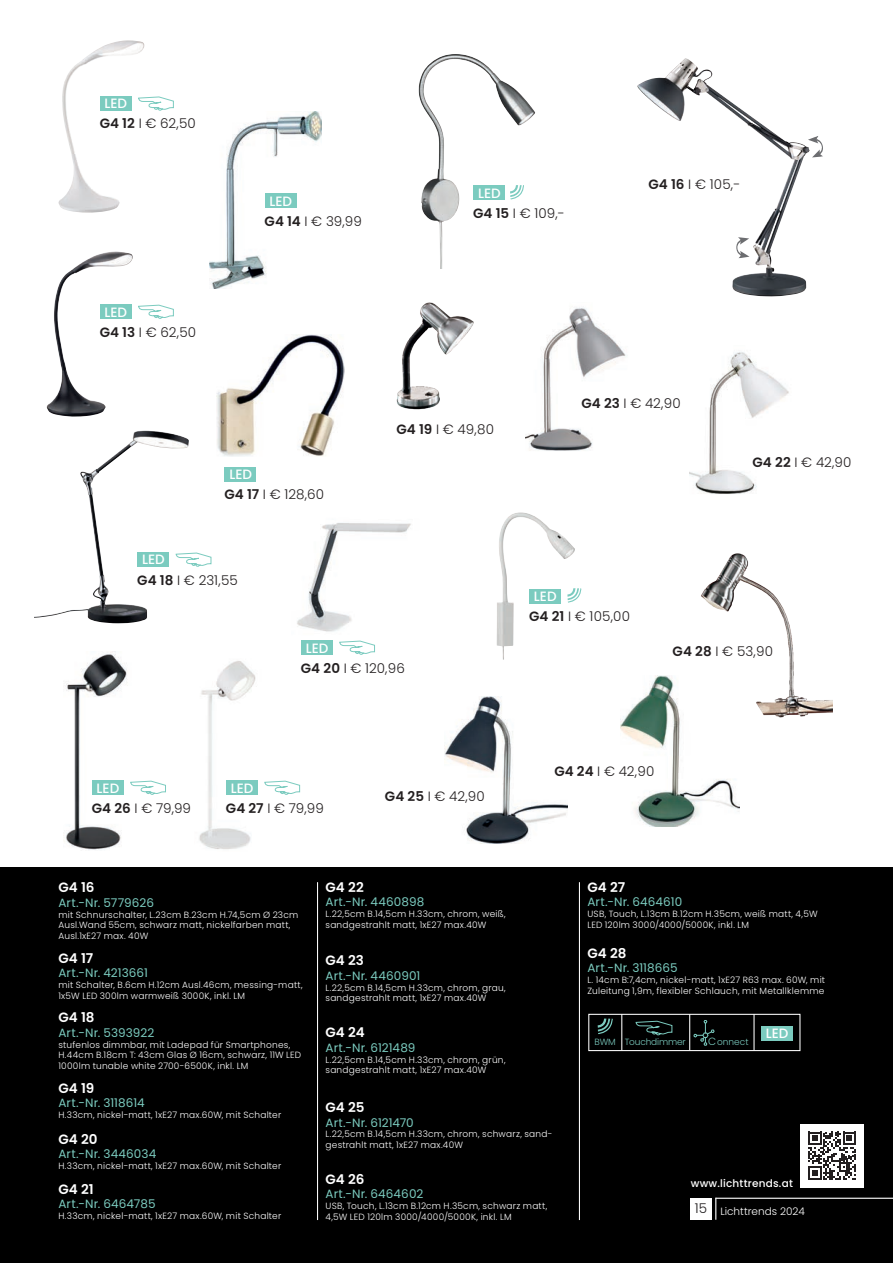
<style>
.page{position:relative;width:893px;height:1263px;background:#fff}
.page>*{position:absolute;margin:0;border:0;box-sizing:border-box;transform-origin:0 0}
.t1{font:300 13.5px "Poppins";letter-spacing:.005em;color:#231f20}
.t2{font:600 13.5px "Poppins";letter-spacing:.005em;color:#fff}
.t3{font:500 13.5px "Poppins";color:#fff}
.t4{font:12px "Poppins";letter-spacing:.005em;color:#7bcbbf}
.t5{font:500 10.5px "Poppins";letter-spacing:.02em;color:#fff}
.t6{font:300 10.5px "Poppins";color:#fff}
.t7{font:300 9px/10.8px "Poppins";letter-spacing:.025em;color:#fff}
.t8{font:300 9px "Poppins";letter-spacing:-.02em;color:#7bcbbf}
.s1{font-weight:600}
.s2{font-size:10.5px}
.s3{font-size:13.5px;color:#231f20}
</style>
<div class="page">
<div style="left:0;top:867px;width:893px;height:101px;background:#000"></div>
<div style="left:0;top:940px;width:893px;height:323px;background:#000"></div>
<div style="left:691px;top:1198px;width:21px;height:22px;background:#fff"></div>
<hr style="left:715px;top:1198px;width:178px;height:1px;background:#fff">
<svg style="left:715px;top:1198px;width:1px;height:22px"></svg>
<div style="left:800px;top:1124px;width:64px;height:63px;background:#fff"></div>
<svg style="left:808px;top:1131px;width:48px;height:48px"></svg>
<img style="left:64px;top:651px;width:63px;height:199px">
<img style="left:199px;top:661px;width:57px;height:188px">
<img style="left:444px;top:697px;width:123px;height:147px">
<img style="left:209px;top:111px;width:113px;height:178px">
<svg style="left:225px;top:467px;width:31px;height:14px"></svg>
<svg style="left:92px;top:780px;width:31px;height:15px"></svg>
<svg style="left:226px;top:780px;width:32px;height:15px"></svg>
<svg style="left:301px;top:640px;width:32px;height:15px"></svg>
<svg style="left:265px;top:194px;width:31px;height:14px"></svg>
<hr style="left:317px;top:882px;width:1px;height:338px;background:#fff">
<hr style="left:579px;top:882px;width:1px;height:338px;background:#fff">
<img style="left:418px;top:54px;width:117px;height:215px">
<img style="left:637px;top:58px;width:157px;height:171px">
<svg style="left:808px;top:136px;width:15px;height:21px"></svg>
<svg style="left:736px;top:237px;width:13px;height:21px"></svg>
<img style="left:217px;top:334px;width:128px;height:122px">
<img style="left:396px;top:302px;width:78px;height:108px">
<img style="left:689px;top:352px;width:100px;height:142px">
<img style="left:525px;top:307px;width:101px;height:144px">
<img style="left:701px;top:553px;width:132px;height:165px">
<img style="left:621px;top:675px;width:118px;height:151px">
<svg style="left:761px;top:1026px;width:31px;height:14px"></svg>
<svg style="left:693px;top:1020px;width:22px;height:26px"></svg>
<div style="left:588px;top:1014px;width:212px;height:37px;border:1px solid #fff"></div>
<hr style="left:689px;top:1014px;width:1px;height:36px;background:#fff">
<hr style="left:753px;top:1014px;width:1px;height:36px;background:#fff">
<hr style="left:621px;top:1014px;width:1px;height:36px;background:#fff">
<svg style="left:598px;top:1018px;width:15px;height:16px"></svg>
<svg style="left:635px;top:1020px;width:38px;height:16px"></svg>
<svg style="left:144px;top:96px;width:30px;height:15px"></svg>
<svg style="left:138px;top:304px;width:36px;height:15px"></svg>
<svg style="left:189px;top:552px;width:23px;height:15px"></svg>
<svg style="left:130px;top:780px;width:36px;height:15px"></svg>
<svg style="left:264px;top:780px;width:36px;height:15px"></svg>
<svg style="left:339px;top:640px;width:36px;height:15px"></svg>
<svg style="left:473px;top:185px;width:51px;height:15px"></svg>
<img style="left:58px;top:40px;width:86px;height:173px">
<img style="left:46px;top:251px;width:87px;height:166px">
<img style="left:34px;top:431px;width:155px;height:192px">
<img style="left:297px;top:523px;width:114px;height:109px">
<img style="left:497px;top:512px;width:78px;height:148px">
<svg style="left:567px;top:588px;width:15px;height:15px"></svg>
<h1 class="t3" style="left:105px;top:96px;width:24px">LED</h1>
<h1 class="t1" style="left:100px;top:116px;width:98px"><span class="s1">G4 12</span> I € 62,50</h1>
<h1 class="t3" style="left:105px;top:304px;width:24px">LED</h1>
<h1 class="t1" style="left:100px;top:324px;width:98px"><span class="s1">G4 13</span> I € 62,50</h1>
<h1 class="t3" style="left:269px;top:193px;width:24px">LED</h1>
<h1 class="t1" style="left:265px;top:213px;width:99px"><span class="s1">G4 14</span> I € 39,99</h1>
<h1 class="t3" style="left:142px;top:552px;width:24px">LED</h1>
<h1 class="t3" style="left:229px;top:467px;width:24px">LED</h1>
<h1 class="t1" style="left:224px;top:487px;width:101px"><span class="s1">G4 17</span> I € 128,60</h1>
<h1 class="t1" style="left:137px;top:572px;width:102px"><span class="s1">G4 18</span> I € 231,55</h1>
<h1 class="t3" style="left:306px;top:640px;width:24px">LED</h1>
<h1 class="t3" style="left:478px;top:185px;width:24px">LED</h1>
<h1 class="t1" style="left:473px;top:205px;width:93px"><span class="s1">G4 15</span> I € 109,-</h1>
<h1 class="t1" style="left:648px;top:176px;width:93px"><span class="s1">G4 16</span> I € 105,-</h1>
<h1 class="t1" style="left:396px;top:422px;width:99px"><span class="s1">G4 19</span> I € 49,80</h1>
<h1 class="t1" style="left:581px;top:396px;width:101px"><span class="s1">G4 23</span> I € 42,90</h1>
<h1 class="t3" style="left:534px;top:589px;width:24px">LED</h1>
<h1 class="t1" style="left:529px;top:609px;width:102px"><span class="s1">G4 21</span> I € 105,00</h1>
<h1 class="t1" style="left:752px;top:454px;width:101px"><span class="s1">G4 22</span> I € 42,90</h1>
<h1 class="t1" style="left:673px;top:644px;width:102px"><span class="s1">G4 28</span> I € 53,90</h1>
<h1 class="t1" style="left:301px;top:660px;width:105px"><span class="s1">G4 20</span> I € 120,96</h1>
<h1 class="t3" style="left:97px;top:780px;width:24px">LED</h1>
<h1 class="t3" style="left:231px;top:780px;width:24px">LED</h1>
<h1 class="t1" style="left:92px;top:800px;width:101px"><span class="s1">G4 26</span> I € 79,99</h1>
<h1 class="t1" style="left:226px;top:800px;width:99px"><span class="s1">G4 27</span> I € 79,99</h1>
<h1 class="t1" style="left:385px;top:788px;width:101px"><span class="s1">G4 25</span> I € 42,90</h1>
<h1 class="t1" style="left:554px;top:764px;width:102px"><span class="s1">G4 24</span> I € 42,90</h1>
<h1 class="t2" style="left:58px;top:880px;width:38px">G4 16</h1>
<h2 class="t4" style="left:58px;top:895px;width:97px">Art.-Nr. 5779626</h2>
<p class="t7" style="left:58px;top:909px;width:241px">mit Schnurschalter, L.23cm B.23cm H.74,5cm Ø 23cm<br>Ausl.Wand 55cm, schwarz matt, nickelfarben matt,<br>Ausl.1xE27 max. 40W</p>
<h1 class="t2" style="left:58px;top:950px;width:36px">G4 17</h1>
<h2 class="t4" style="left:58px;top:966px;width:91px">Art.-Nr. 4213661</h2>
<p class="t7" style="left:58px;top:979px;width:246px">mit Schalter, B.6cm H.12cm Ausl.46cm, messing-matt,<br>1x5W LED 300lm warmweiß 3000K, inkl. LM</p>
<h1 class="t2" style="left:58px;top:1010px;width:38px">G4 18</h1>
<h2 class="t4" style="left:58px;top:1025px;width:97px">Art.-Nr. 5393922</h2>
<p class="t7" style="left:58px;top:1039px;width:244px">stufenlos dimmbar, mit Ladepad für Smartphones,<br>H.44cm B.18cm T: 43cm Glas Ø 16cm, schwarz, 11W LED<br>1000lm tunable white 2700-6500K, inkl. LM</p>
<h1 class="t2" style="left:58px;top:1080px;width:37px">G4 19</h1>
<h2 class="t4" style="left:58px;top:1096px;width:88px">Art.-Nr. 3118614</h2>
<p class="t7" style="left:58px;top:1109px;width:224px">H.33cm, nickel-matt, 1xE27 max.60W, mit Schalter</p>
<h1 class="t2" style="left:58px;top:1131px;width:41px">G4 20</h1>
<h2 class="t4" style="left:58px;top:1147px;width:99px">Art.-Nr. 3446034</h2>
<p class="t7" style="left:58px;top:1160px;width:224px">H.33cm, nickel-matt, 1xE27 max.60W, mit Schalter</p>
<h1 class="t2" style="left:58px;top:1181px;width:37px">G4 21</h1>
<h2 class="t4" style="left:58px;top:1197px;width:99px">Art.-Nr. 6464785</h2>
<p class="t7" style="left:58px;top:1210px;width:224px">H.33cm, nickel-matt, 1xE27 max.60W, mit Schalter</p>
<h1 class="t2" style="left:325px;top:879px;width:40px">G4 22</h1>
<h2 class="t4" style="left:325px;top:895px;width:100px">Art.-Nr. 4460898</h2>
<p class="t7" style="left:325px;top:909px;width:182px">L.22,5cm B.14,5cm H.33cm, chrom, weiß, sandgestrahlt matt, 1xE27 max.40W</p>
<h1 class="t2" style="left:325px;top:953px;width:40px">G4 23</h1>
<h2 class="t4" style="left:325px;top:969px;width:96px">Art.-Nr. 4460901</h2>
<p class="t7" style="left:325px;top:982px;width:182px">L.22,5cm B.14,5cm H.33cm, chrom, grau, sandgestrahlt matt, 1xE27 max.40W</p>
<h1 class="t2" style="left:325px;top:1025px;width:41px">G4 24</h1>
<h2 class="t4" style="left:325px;top:1041px;width:91px">Art.-Nr. 6121489</h2>
<p class="t7" style="left:325px;top:1054px;width:182px">L.22,5cm B.14,5cm H.33cm, chrom, grün, sandgestrahlt matt, 1xE27 max.40W</p>
<h1 class="t2" style="left:325px;top:1099px;width:41px">G4 25</h1>
<h2 class="t4" style="left:325px;top:1115px;width:90px">Art.-Nr. 6121470</h2>
<p class="t7" style="left:325px;top:1129px;width:228px">L.22,5cm B.14,5cm H.33cm, chrom, schwarz, sand&shy;gestrahlt matt, 1xE27 max.40W</p>
<h1 class="t2" style="left:325px;top:1171px;width:41px">G4 26</h1>
<h2 class="t4" style="left:325px;top:1187px;width:99px">Art.-Nr. 6464602</h2>
<p class="t7" style="left:325px;top:1200px;width:223px">USB, Touch, L.13cm B.12cm H.35cm, schwarz matt,<br>4,5W LED 120lm 3000/4000/5000K, inkl. LM</p>
<h1 class="t2" style="left:587px;top:879px;width:39px">G4 27</h1>
<h2 class="t4" style="left:587px;top:895px;width:96px">Art.-Nr. 6464610</h2>
<p class="t7" style="left:587px;top:909px;width:232px">USB, Touch, L.13cm B.12cm H.35cm, weiß matt, 4,5W<br>LED 120lm 3000/4000/5000K, inkl. LM</p>
<h1 class="t2" style="left:587px;top:945px;width:41px">G4 28</h1>
<h2 class="t4" style="left:587px;top:961px;width:92px">Art.-Nr. 3118665</h2>
<p class="t7" style="left:587px;top:974px;width:239px">L. 14cm B:7,4cm, nickel-matt, 1xE27 R63 max. 60W, mit<br>Zuleitung 1,9m, flexibler Schlauch, mit Metallklemme</p>
<p class="t8" style="left:595px;top:1037px;width:93px">BWM Touchdimmer</p>
<p class="t8" style="left:708px;top:1036px;width:42px"><span class="s2">C</span>onnect</p>
<h1 class="t3" style="left:766px;top:1025px;width:24px">LED</h1>
<p class="t5" style="left:691px;top:1177px;width:104px">www.lichttrends.at</p>
<p class="t6" style="left:695px;top:1205px;width:111px"><span class="s3">15</span> Lichttrends 2024</p>
</div>
